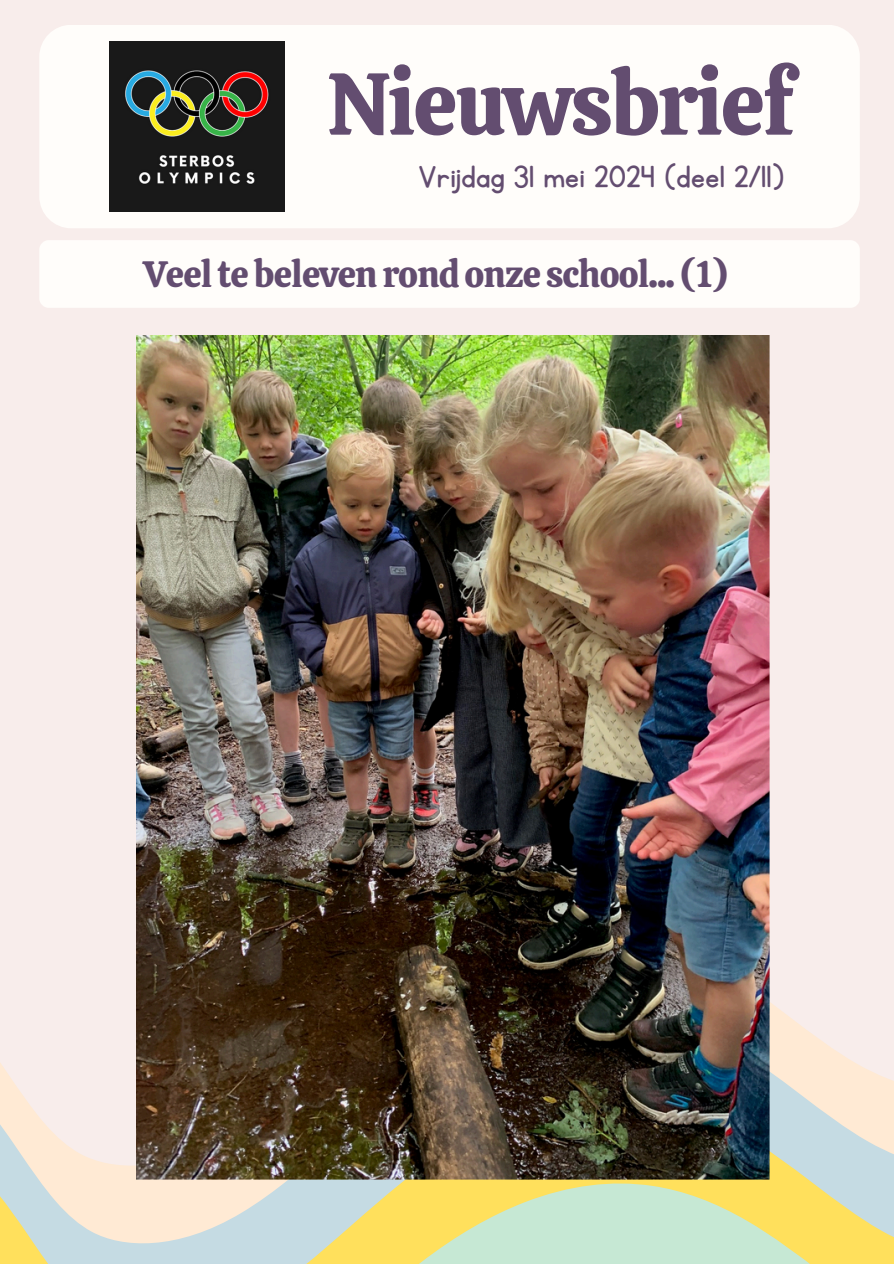
<style>
.page{position:relative;width:894px;height:1264px;background:#fff}
.page>*{position:absolute;margin:0;border:0;box-sizing:border-box;transform-origin:0 0}
.t1{font:87.75px "Calistoga";letter-spacing:-.025em;color:#634d70}
.t2{font:36.6px "Calistoga";letter-spacing:-.025em;color:#634d70}
.t3{font:35.7px "KG Primary Penmanship";letter-spacing:.01em;color:#634d70}
</style>
<div class="page">
<div style="left:0;top:0;width:893px;height:1263px;background:#f8edeb"></div>
<div style="left:39px;top:25px;width:820px;height:203px;background:#fffdfa;border-radius:32px"></div>
<svg style="left:0;top:980px;width:866px;height:89px"></svg>
<svg style="left:0;top:1069px;width:893px;height:89px"></svg>
<svg style="left:0;top:1158px;width:893px;height:105px;background:#dee0b2"></svg>
<img style="left:110px;top:41px;width:174px;height:170px">
<div style="left:39px;top:240px;width:820px;height:68px;background:#fffdfa;border-radius:9px"></div>
<img style="left:136px;top:336px;width:633px;height:842px">
<p class="t1" style="left:326px;top:47px;width:469px">Nieuwsbrief</p>
<h1 class="t3" style="left:418px;top:160px;width:367px">Vrijdag 31 mei 2024 (deel 2/11)</h1>
<p class="t2" style="left:144px;top:250px;width:586px">Veel te beleven rond onze school... (1)</p>
</div>
